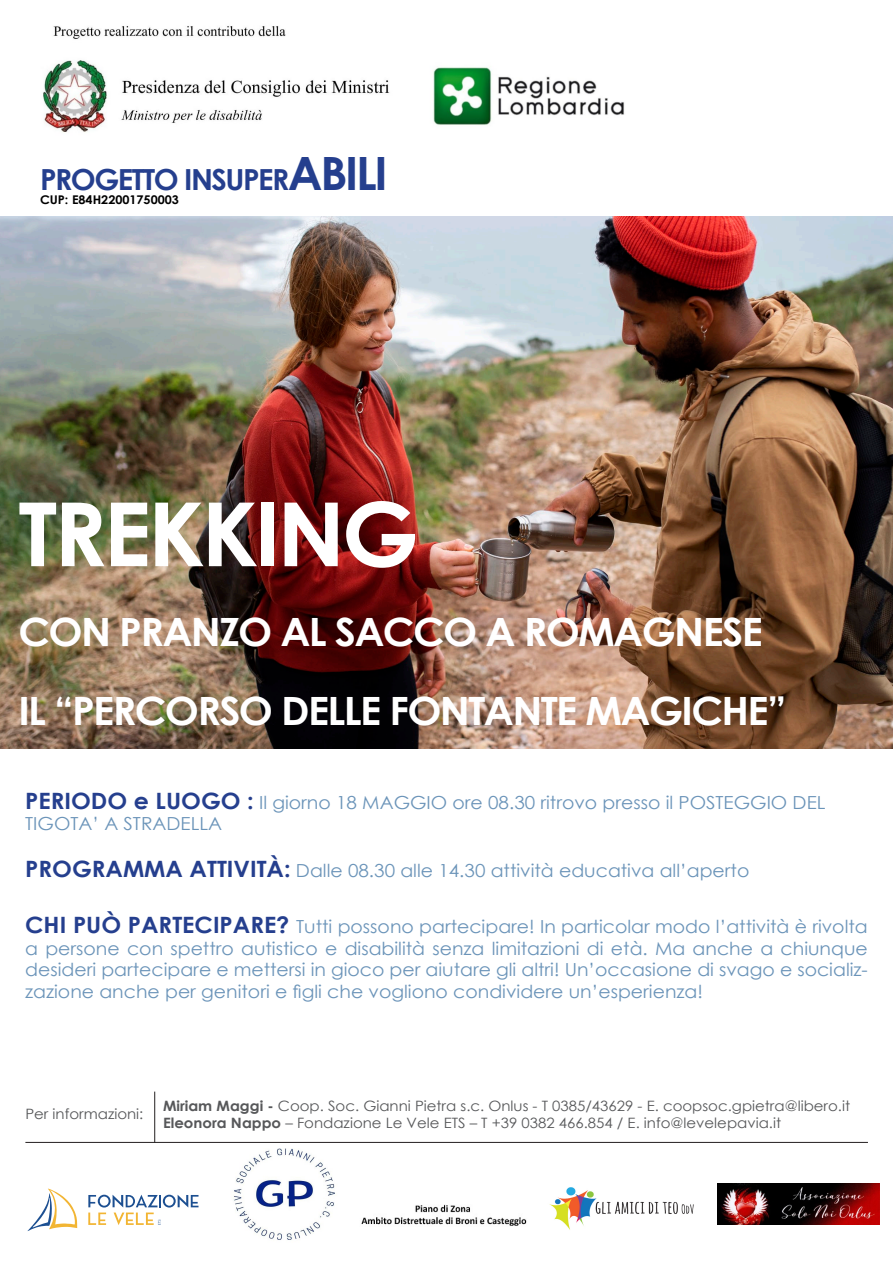
<style>
.page{position:relative;width:893px;height:1263px;background:#fff}
.page>*{position:absolute;margin:0;border:0;box-sizing:border-box;transform-origin:0 0}
.t1{font:700 88.5px "Century Gothic";letter-spacing:-.04em;color:#fff;scale:1.04 1}
.t2{font:700 39px "Century Gothic";letter-spacing:-.04em;color:#fff;scale:1.04 1}
.t3{font:700 29.1px "Century Gothic";letter-spacing:-.05em;color:#253f8e}
.t4{font:18px/21.6px "Century Gothic";color:#6b94b9;text-align:justify;scale:1.05 1}
.t5{font:14.25px "Century Gothic";color:#57585a;scale:1.05 1}
.t6{font:700 12px "Century Gothic";color:#000;scale:1.05 1}
.s1{font-size:45.9px}
.s2{font-weight:700;font-size:22.5px;color:#253f8e}
.s3{font-weight:700}
</style>
<div class="page">
<svg style="left:27px;top:1189px;width:50px;height:42px"></svg>
<svg style="left:88px;top:1195px;width:110px;height:30px"></svg>
<img style="left:234px;top:1148px;width:101px;height:92px">
<img style="left:361px;top:1204px;width:166px;height:22px">
<img style="left:549px;top:1187px;width:145px;height:43px">
<img style="left:717px;top:1183px;width:163px;height:41px">
<img style="left:0;top:217px;width:893px;height:532px">
<hr style="left:25px;top:1142px;width:843px;height:1px;background:#231f20">
<hr style="left:154px;top:1091px;width:1px;height:51px;background:#231f20">
<img style="left:43px;top:26px;width:581px;height:106px">
<p class="t3" style="left:40px;top:157px;width:349px">PROGETTO INSUPER<span class="s1">ABILI</span></p>
<p class="t6" style="left:40px;top:191px;width:134px">CUP: E84H22001750003</p>
<p class="t1" style="left:18px;top:467px;width:387px">TREKKING</p>
<p class="t2" style="left:18px;top:602px;width:717px">CON PRANZO AL SACCO A ROMAGNESE</p>
<p class="t2" style="left:18px;top:681px;width:740px">IL “PERCORSO DELLE FONTANTE MAGICHE”</p>
<p class="t4" style="left:25px;top:791px;width:764px"><span class="s2">PERIODO e LUOGO :</span> Il giorno 18 MAGGIO ore 08.30 ritrovo presso il POSTEGGIO DEL</p>
<p class="t4" style="left:25px;top:813px;width:189px">TIGOTA’ A STRADELLA</p>
<p class="t4" style="left:25px;top:859px;width:691px"><span class="s2">PROGRAMMA ATTIVITÀ:</span> Dalle 08.30 alle 14.30 attività educativa all’aperto</p>
<p class="t4" style="left:25px;top:915px;width:804px"><span class="s2">CHI PUÒ PARTECIPARE?</span> Tutti possono partecipare! In particolar modo l’attività è rivolta a persone con spettro autistico e disabilità senza limitazioni di età. Ma anche a chiunque desideri partecipare e mettersi in gioco per aiutare gli altri! Un’occasione di svago e socializ&shy;zazione anche per genitori e figli che vogliono condividere un’esperienza!</p>
<p class="t5" style="left:25px;top:1104px;width:114px">Per informazioni:</p>
<p class="t5" style="left:163px;top:1095px;width:656px"><span class="s3">Miriam Maggi -</span> Coop. Soc. Gianni Pietra s.c. Onlus - T 0385/43629 - E. coopsoc.gpietra@libero.it</p>
<p class="t5" style="left:163px;top:1113px;width:590px"><span class="s3">Eleonora Nappo</span> – Fondazione Le Vele ETS – T +39 0382 466.854 / E. info@levelepavia.it</p>
</div>
